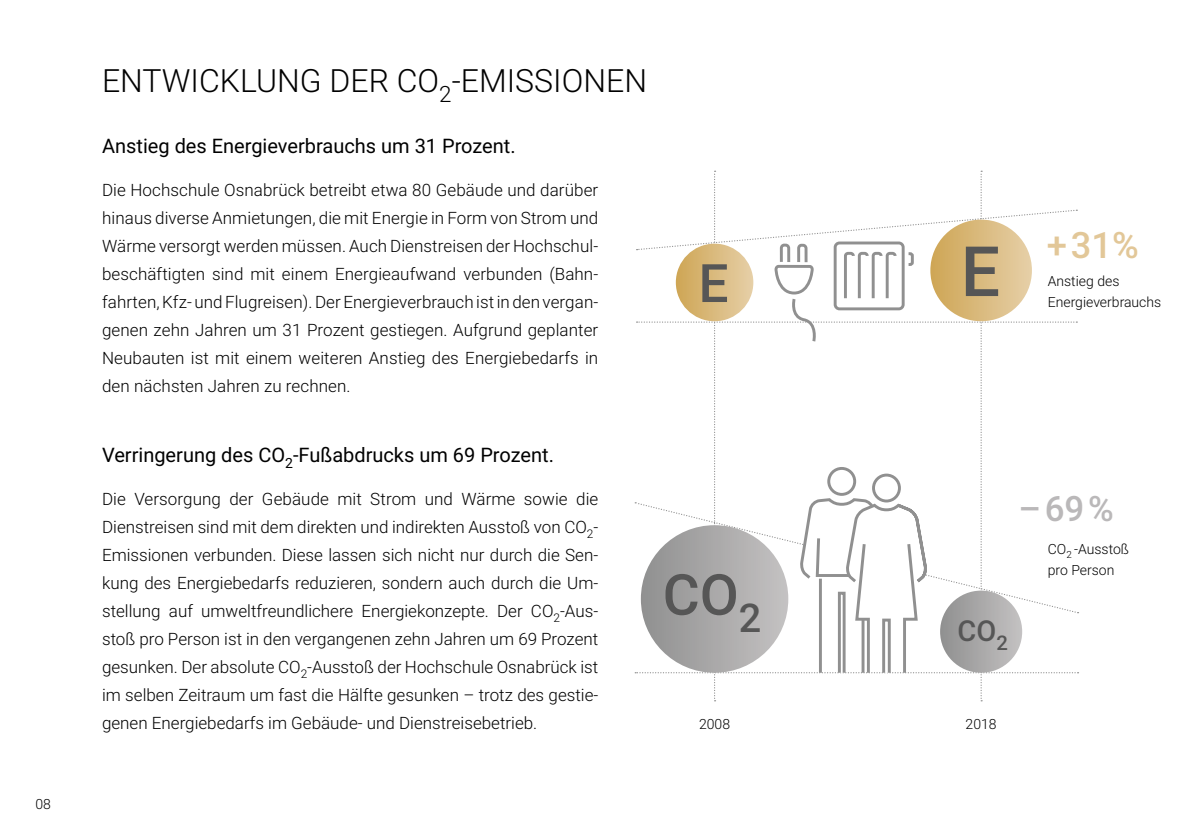
<style>
.page{position:relative;width:1191px;height:840px;background:#fff}
.page>*{position:absolute;margin:0;border:0;box-sizing:border-box;transform-origin:0 0}
.t1{font:500 69.4px "Roboto";color:#565656}
.t2{font:500 56.6px "Roboto";color:#565656}
.t3{font:500 53px "Roboto";color:#565656}
.t4{font:500 36.4px "Roboto";color:#e2c798}
.t5{font:500 35px "Roboto";color:#bab8b9}
.t6{font:300 32px "Roboto";color:#000}
.t7{font:500 28.8px "Roboto";color:#565656}
.t8{font:20px "Roboto";color:#000}
.t9{font:300 17px/28px "Roboto";color:#000;text-align:justify}
.t10{font:300 14px/21px "Roboto";color:#000}
</style>
<div class="page">
<svg style="left:635px;top:170px;width:443px;height:531px"></svg>
<p class="t10" style="left:35px;top:792px;width:17px">08</p>
<h3 class="t6" style="left:102px;top:58px;width:546px">ENTWICKLUNG DER CO<sub>2</sub>-EMISSIONEN</h3>
<p class="t8" style="left:102px;top:132px;width:415px">Anstieg des Energieverbrauchs um 31 Prozent.</p>
<p class="t9" style="left:102px;top:175px;width:498px">Die Hochschule Osnabrück betreibt etwa 80 Gebäude und darüber hinaus diverse Anmietungen, die mit Energie in Form von Strom und Wärme versorgt werden müssen. Auch Dienstreisen der Hochschul&shy;beschäftigten sind mit einem Energieaufwand verbunden (Bahn&shy;fahrten, Kfz- und Flugreisen). Der Energieverbrauch ist in den vergan&shy;genen zehn Jahren um 31 Prozent gestiegen. Aufgrund geplanter Neubauten ist mit einem weiteren Anstieg des Energiebedarfs in den nächsten Jahren zu rechnen.</p>
<h3 class="t3" style="left:698px;top:246px;width:31px">E</h3>
<h1 class="t1" style="left:960px;top:222px;width:41px">E</h1>
<h3 class="t4" style="left:1047px;top:219px;width:93px">+ 31%</h3>
<p class="t10" style="left:1047px;top:270px;width:115px">Anstieg des<br>Energieverbrauchs</p>
<p class="t8" style="left:102px;top:441px;width:453px">Verringerung des CO<sub>2</sub>-Fußabdrucks um 69 Prozent.</p>
<p class="t9" style="left:102px;top:483px;width:498px">Die Versorgung der Gebäude mit Strom und Wärme sowie die Dienstreisen sind mit dem direkten und indirekten Ausstoß von CO<sub>2</sub>- Emissionen verbunden. Diese lassen sich nicht nur durch die Sen&shy;kung des Energiebedarfs reduzieren, sondern auch durch die Um&shy;stellung auf umweltfreundlichere Energiekonzepte. Der CO<sub>2</sub>-Aus&shy;stoß pro Person ist in den vergangenen zehn Jahren um 69 Prozent gesunken. Der absolute CO<sub>2</sub>-Ausstoß der Hochschule Osnabrück ist im selben Zeitraum um fast die Hälfte gesunken – trotz des gestie&shy;genen Energiebedarfs im Gebäude- und Dienstreisebetrieb.</p>
<h2 class="t2" style="left:662px;top:554px;width:100px">CO<sub>2</sub></h2>
<h3 class="t5" style="left:1018px;top:483px;width:97px">– 69 %</h3>
<p class="t10" style="left:1047px;top:538px;width:83px">CO<sub>2</sub> -Ausstoß pro Person</p>
<h3 class="t7" style="left:957px;top:610px;width:52px">CO<sub>2</sub></h3>
<p class="t10" style="left:699px;top:712px;width:33px">2008</p>
<p class="t10" style="left:965px;top:712px;width:33px">2018</p>
</div>
